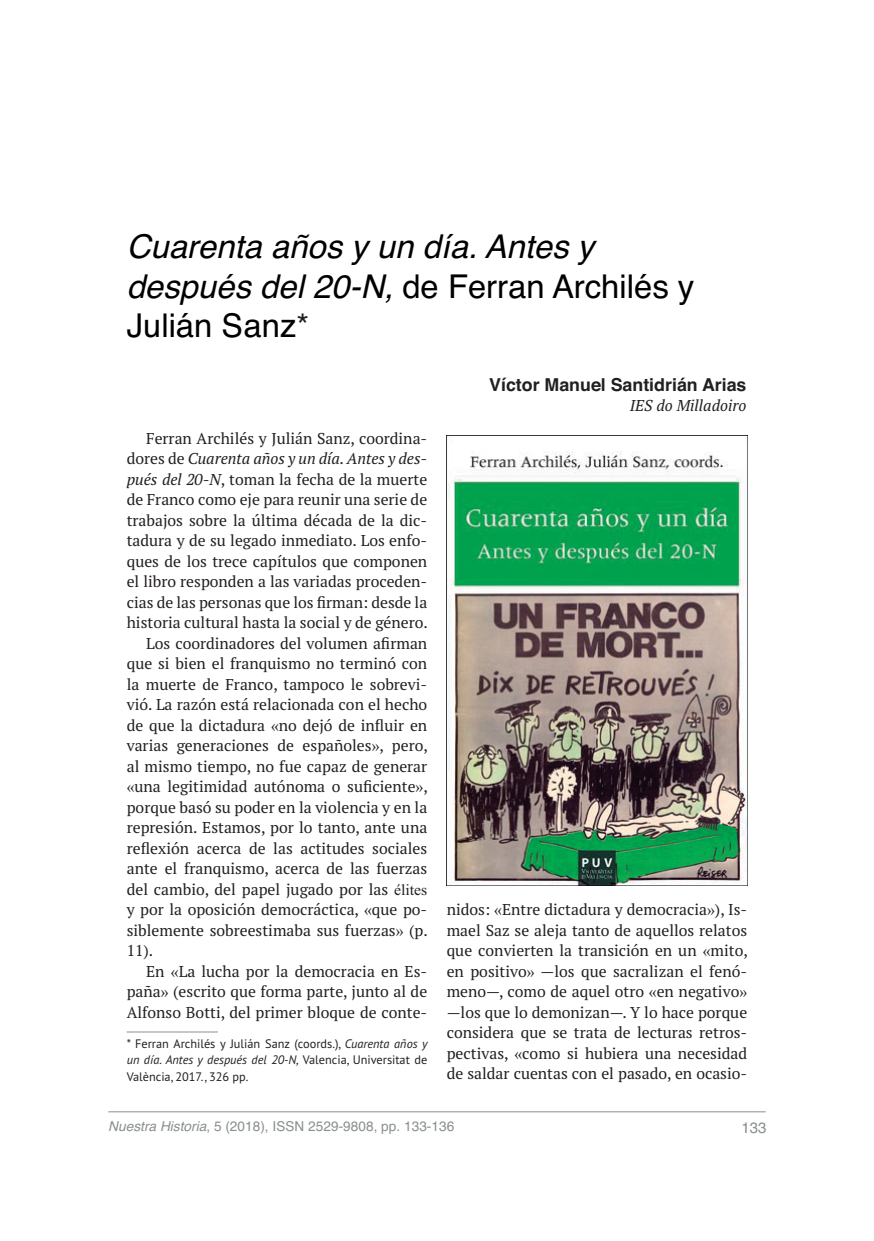
<style>
.page{position:relative;width:874px;height:1241px;background:#fff}
.page>*{position:absolute;margin:0;border:0;box-sizing:border-box;transform-origin:0 0}
.t1{font:italic 32.73px/39.4px "Helvetica";color:#000}
.t2{font:700 17.85px "Helvetica";color:#231f20}
.t3{font:15.75px/20.5px "PT Serif";color:#231f20;text-align:justify}
.t4{font:italic 15.75px "PT Serif";color:#231f20}
.t5{font:15.05px "Helvetica";color:#8a8f90}
.t6{font:13.65px "Helvetica";color:#8a8f90}
.t7{font:12.25px/16.4px "PT Sans";color:#231f20;text-align:justify}
.s1{font-style:normal}
.s2{font-style:normal;color:#231f20}
.s3{font-style:italic}
.s4{font-family:"Times New Roman"}
</style>
<div class="page">
<hr style="left:108px;top:1111px;width:657px;height:1px;background:#8a8f90">
<hr style="left:127px;top:1031px;width:91px;height:1px;background:#8a8f90">
<img style="left:446px;top:435px;width:301px;height:451px">
<h1 class="t1" style="left:127px;top:230px;width:569px">Cuarenta años y un día. Antes y después del 20-N, <span class="s1">de Ferran Archilés y<br>Julián Sanz</span><span class="s2">*</span></h1>
<p class="t2" style="left:489px;top:378px;width:259px">Víctor Manuel Santidrián Arias</p>
<p class="t4" style="left:629px;top:399px;width:118px">IES do Milladoiro</p>
<p class="t3" style="left:146px;top:429px;width:282px">Ferran Archilés y Julián Sanz, coordina-</p>
<p class="t4" style="left:127px;top:452px;width:302px"><span class="s1">dores de</span> Cuarenta años y un día. Antes y des-</p>
<p class="t3" style="left:127px;top:470px;width:302px"><span class="s3">pués del 20-N</span>, toman la fecha de la muerte</p>
<p class="t3" style="left:127px;top:491px;width:302px">de Franco como eje para reunir una serie de</p>
<p class="t3" style="left:127px;top:511px;width:302px">trabajos sobre la última década de la dic-</p>
<p class="t3" style="left:127px;top:532px;width:302px">tadura y de su legado inmediato. Los enfo-</p>
<p class="t3" style="left:127px;top:552px;width:302px">ques de los trece capítulos que componen</p>
<p class="t3" style="left:127px;top:573px;width:302px">el libro responden a las variadas proceden-</p>
<p class="t3" style="left:127px;top:593px;width:302px">cias de las personas que los firman: desde la</p>
<p class="t3" style="left:127px;top:614px;width:302px">historia cultural hasta la social y de género.</p>
<p class="t3" style="left:146px;top:634px;width:282px">Los coordinadores del volumen afirman</p>
<p class="t3" style="left:127px;top:655px;width:302px">que si bien el franquismo no terminó con</p>
<p class="t3" style="left:127px;top:675px;width:302px">la muerte de Franco, tampoco le sobrevi-</p>
<p class="t3" style="left:127px;top:696px;width:302px">vió. La razón está relacionada con el hecho</p>
<p class="t3" style="left:127px;top:716px;width:302px">de que la dictadura <span class="s4">«</span>no dejó de influir en</p>
<p class="t3" style="left:127px;top:737px;width:302px">varias generaciones de españoles<span class="s4">»</span>, pero,</p>
<p class="t3" style="left:127px;top:757px;width:302px">al mismo tiempo, no fue capaz de generar</p>
<p class="t3" style="left:127px;top:778px;width:302px"><span class="s4">«</span>una legitimidad autónoma o suficiente<span class="s4">»</span>,</p>
<p class="t3" style="left:127px;top:798px;width:302px">porque basó su poder en la violencia y en la</p>
<p class="t3" style="left:127px;top:819px;width:302px">represión. Estamos, por lo tanto, ante una</p>
<p class="t3" style="left:127px;top:839px;width:302px">reflexión acerca de las actitudes sociales</p>
<p class="t3" style="left:127px;top:860px;width:302px">ante el franquismo, acerca de las fuerzas</p>
<p class="t3" style="left:127px;top:880px;width:302px">del cambio, del papel jugado por las <span class="s4">élites</span></p>
<p class="t3" style="left:127px;top:901px;width:302px">y por la oposición democráctica, <span class="s4">«</span>que po-</p>
<p class="t3" style="left:127px;top:921px;width:302px">siblemente sobreestimaba sus fuerzas<span class="s4">»</span> (p.</p>
<p class="t3" style="left:127px;top:942px;width:28px">11).</p>
<p class="t3" style="left:146px;top:962px;width:282px">En <span class="s4">«</span>La lucha por la democracia en Es-</p>
<p class="t3" style="left:127px;top:983px;width:302px">paña<span class="s4">»</span> (escrito que forma parte, junto al de</p>
<p class="t3" style="left:127px;top:1003px;width:302px">Alfonso Botti, del primer bloque de conte-</p>
<p class="t3" style="left:446px;top:901px;width:302px">nidos: <span class="s4">«</span>Entre dictadura y democracia<span class="s4">»</span>), Is&shy;mael Saz se aleja tanto de aquellos relatos que convierten la transición en un <span class="s4">«</span>mito, en positivo<span class="s4">»</span> —los que sacralizan el fenó&shy;meno—, como de aquel otro <span class="s4">«</span>en negativo<span class="s4">» </span>—los que lo demonizan—. Y lo hace porque considera que se trata de lecturas retros&shy;pectivas, <span class="s4">«</span>como si hubiera una necesidad de saldar cuentas con el pasado, en ocasio-</p>
<p class="t7" style="left:127px;top:1036px;width:302px">* Ferran Archilés y Julián Sanz (coords.), <span class="s3">Cuarenta años y un día. Antes y después del 20-N,</span> Valencia, Universitat de València, 2017., 326 pp.</p>
<p class="t6" style="left:108px;top:1121px;width:347px"><span class="s3">Nuestra Historia</span>, 5 (2018), ISSN 2529-9808, pp. 133-136</p>
<p class="t5" style="left:741px;top:1122px;width:27px">133</p>
</div>
